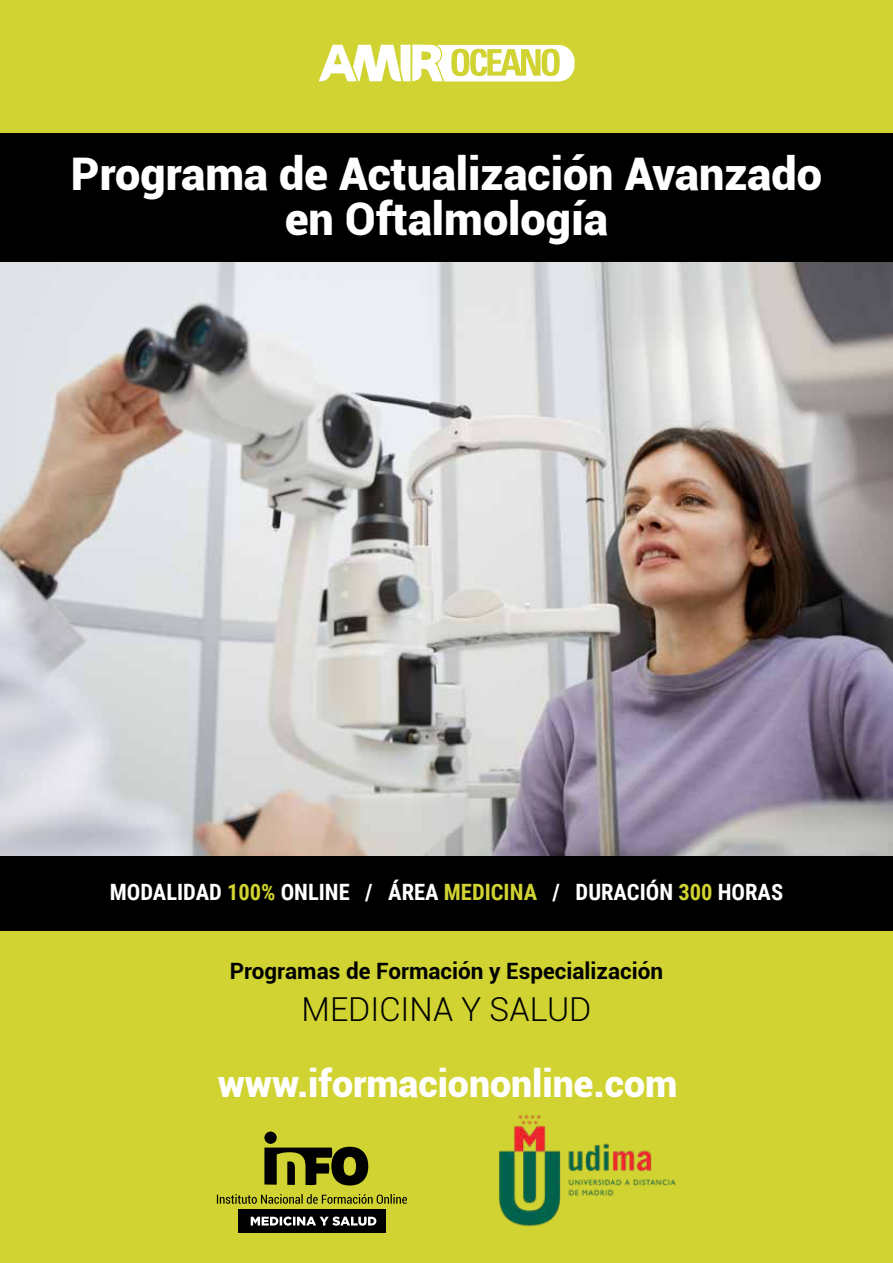
<style>
.page{position:relative;width:893px;height:1263px;background:#fff}
.page>*{position:absolute;margin:0;border:0;box-sizing:border-box;transform-origin:0 0}
.t1{font:900 45px/45px "Roboto";color:#fff;text-align:center}
.t2{font:900 37.5px "Roboto";color:#fff}
.t3{font:300 33px "Roboto";color:#000}
.t4{font:700 22.5px "Roboto Condensed";color:#fff}
.t5{font:700 22.5px "Roboto";color:#000}
.s1{color:#d0d331}
</style>
<div class="page">
<div style="left:0;top:0;width:893px;height:133px;background:#d0d331"></div>
<div style="left:0;top:858px;width:893px;height:405px;background:#d0d331"></div>
<img style="left:0;top:261px;width:893px;height:595px">
<div style="left:0;top:856px;width:893px;height:74px;background:#000"></div>
<svg style="left:319px;top:44px;width:256px;height:38px"></svg>
<div style="left:0;top:133px;width:893px;height:128px;background:#000"></div>
<img style="left:499px;top:1114px;width:177px;height:113px">
<div style="left:238px;top:1209px;width:148px;height:23px;background:#000"></div>
<svg style="left:264px;top:1147px;width:104px;height:39px"></svg>
<div style="left:264px;top:1131px;width:13px;height:13px;background:#000;border-radius:50%"></div>
<svg style="left:251px;top:1216px;width:125px;height:10px"></svg>
<svg style="left:217px;top:1194px;width:190px;height:10px"></svg>
<h1 class="t1" style="left:71px;top:150px;width:752px">Programa de Actualización Avanzado en Oftalmología</h1>
<p class="t4" style="left:110px;top:876px;width:675px">MODALIDAD <span class="s1">100%</span> ONLINE / ÁREA <span class="s1">MEDICINA</span> / DURACIÓN <span class="s1">300</span> HORAS</p>
<p class="t5" style="left:230px;top:955px;width:435px">Programas de Formación y Especialización</p>
<h3 class="t3" style="left:302px;top:987px;width:291px">MEDICINA Y SALUD</h3>
<h2 class="t2" style="left:218px;top:1057px;width:461px">www.iformaciononline.com</h2>
</div>
